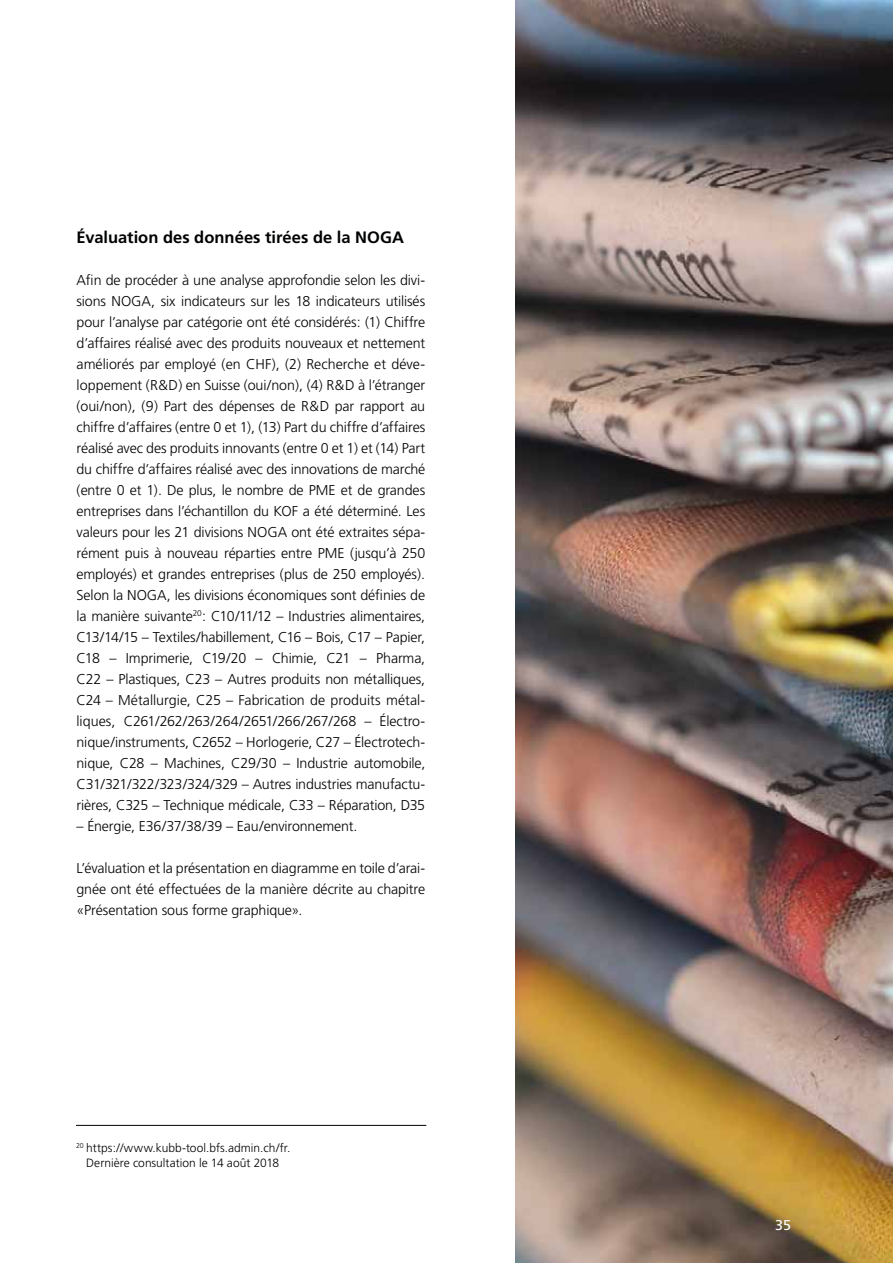
<style>
.page{position:relative;width:893px;height:1263px;background:#fff}
.page>*{position:absolute;margin:0;border:0;box-sizing:border-box;transform-origin:0 0}
.t1{font:700 16.5px "Frutiger CE";color:#010202}
.t2{font:300 14.25px/21px "Frutiger CE";letter-spacing:-.01em;color:#010202;text-align:justify}
.t3{font:14.25px "Frutiger CE";color:#fff}
.t4{font:300 12px/15px "Frutiger CE";color:#000;text-align:center}
</style>
<div class="page">
<img style="left:515px;top:0;width:377px;height:1263px">
<hr style="left:76px;top:1125px;width:350px;height:1px;background:#000">
<p class="t1" style="left:77px;top:230px;width:329px">Évaluation des données tirées de la NOGA</p>
<p class="t2" style="left:76px;top:270px;width:350px">Afin de procéder à une analyse approfondie selon les divi&shy;sions NOGA, six indicateurs sur les 18 indicateurs utilisés pour l’analyse par catégorie ont été considérés: (1) Chiffre d’affaires réalisé avec des produits nouveaux et nettement améliorés par employé (en CHF), (2) Recherche et déve&shy;loppement (R&amp;D) en Suisse (oui/non), (4) R&amp;D à l’étranger (oui/non), (9) Part des dépenses de R&amp;D par rapport au chiffre d’affaires (entre 0 et 1), (13) Part du chiffre d’affaires réalisé avec des produits innovants (entre 0 et 1) et (14) Part du chiffre d’affaires réalisé avec des innovations de marché (entre 0 et 1). De plus, le nombre de PME et de grandes entreprises dans l’échantillon du KOF a été déterminé. Les valeurs pour les 21 divisions NOGA ont été extraites sépa&shy;rément puis à nouveau réparties entre PME (jusqu’à 250 employés) et grandes entreprises (plus de 250 employés).<br>Selon la NOGA, les divisions économiques sont définies de la manière suivante<sup>20</sup>: C10/11/12 – Industries alimentaires, C13/14/15 – Textiles/habillement, C16 – Bois, C17 – Papier, C18 – Imprimerie, C19/20 – Chimie, C21 – Pharma, C22 – Plastiques, C23 – Autres produits non métalliques, C24 – Métallurgie, C25 – Fabrication de produits métal&shy;liques, C261/262/263/264/2651/266/267/268 – Électro&shy;nique/instruments, C2652 – Horlogerie, C27 – Électrotech&shy;nique, C28 – Machines, C29/30 – Industrie automobile, C31/321/322/323/324/329 – Autres industries manufactu&shy;rières, C325 – Technique médicale, C33 – Réparation, D35</p>
<p class="t2" style="left:76px;top:816px;width:282px">– Énergie, E36/37/38/39 – Eau/environnement.</p>
<p class="t2" style="left:76px;top:858px;width:350px">L’évaluation et la présentation en diagramme en toile d’arai&shy;gnée ont été effectuées de la manière décrite au chapitre «Présentation sous forme graphique».</p>
<p class="t4" style="left:76px;top:1141px;width:216px"><sup>20</sup> https://www.kubb-tool.bfs.admin.ch/fr.<br>Dernière consultation le 14 août 2018</p>
<p class="t3" style="left:775px;top:1219px;width:17px">35</p>
</div>
